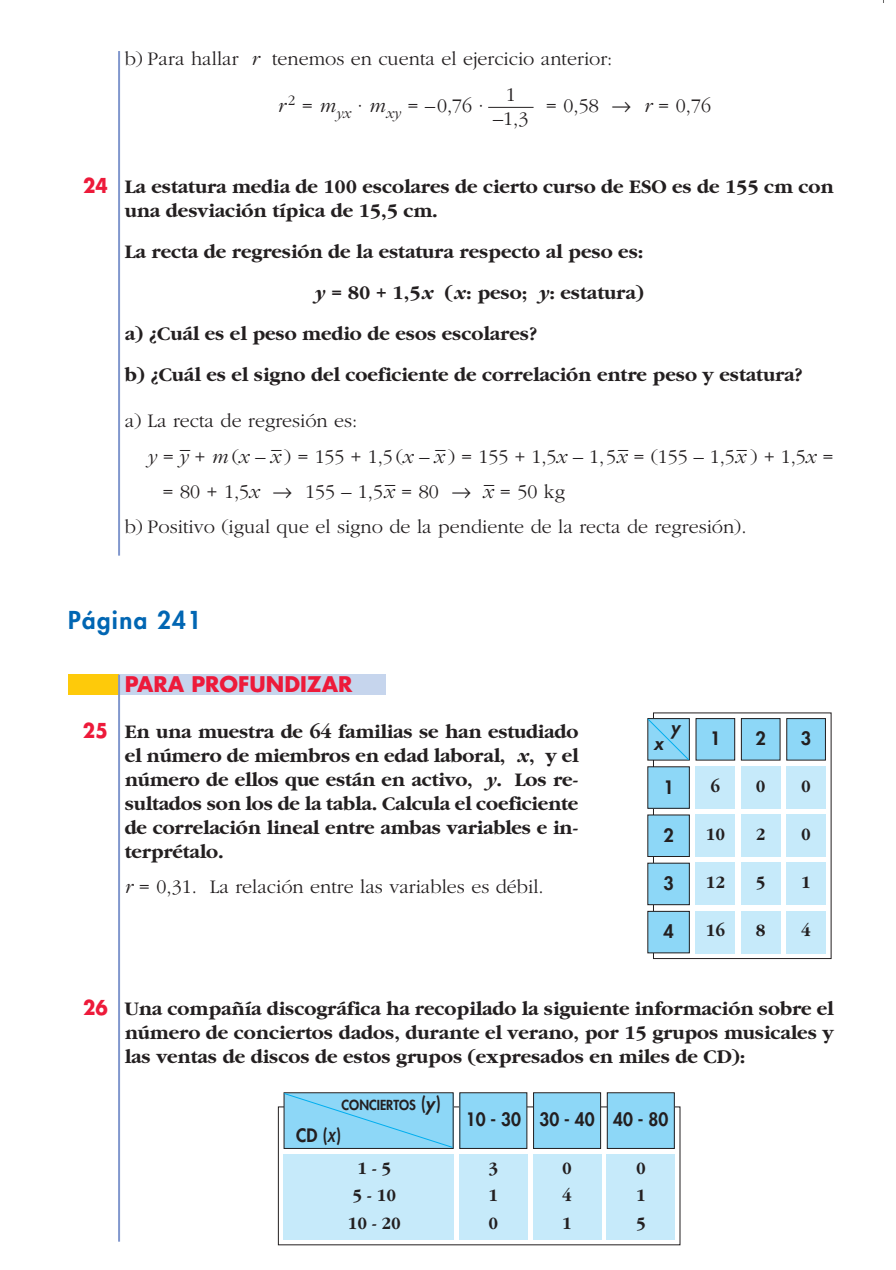
<style>
.page{position:relative;width:896px;height:1270px;background:#fff}
.page>*{position:absolute;margin:0;border:0;box-sizing:border-box;transform-origin:0 0}
.t1{font:800 24px "Futura";letter-spacing:.06em;color:#0166b3}
.t2{font:700 21px "Futura";color:#ed1a3a}
.t3{font:700 20px/24px "Garamond";color:#231f20;text-align:justify}
.t4{font:300 20px/24px "Garamond";color:#231f20;text-align:center}
.t5{font:700 18px/27.6px "Garamond";color:#231f20;text-align:justify;scale:.95 1}
.t6{font:800 18px "Futura";color:#231f20;scale:.95 1}
.t7{font:800 18px "Futura";color:#231f20}
.t8{font:italic 800 18px "Futura";color:#231f20;scale:.95 1}
.t9{font:800 13.6px "Futura";color:#231f20;scale:.95 1}
.s1{font-style:italic}
.s2{font-family:"Anaya Math 1";font-weight:400}
.s3{font-family:"Futura";color:#ed1a3a}
.s4{font-size:18px}
.s5{font-style:italic;font-size:18px}
.s6{font-style:italic;font-size:13.6px}
</style>
<div class="page">
<div style="left:460px;top:1093px;width:67px;height:55px;background:#8dd7f7"></div>
<div style="left:459px;top:1092px;width:68px;height:57px;border:1px solid #231f20"></div>
<div style="left:533px;top:1093px;width:67px;height:55px;background:#8dd7f7"></div>
<div style="left:533px;top:1092px;width:68px;height:57px;border:1px solid #231f20"></div>
<div style="left:607px;top:1093px;width:67px;height:55px;background:#8dd7f7"></div>
<div style="left:607px;top:1092px;width:68px;height:57px;border:1px solid #231f20"></div>
<div style="left:283px;top:1155px;width:171px;height:85px;background:#c6eafa"></div>
<div style="left:459px;top:1155px;width:68px;height:85px;background:#c6eafa"></div>
<div style="left:533px;top:1155px;width:68px;height:85px;background:#c6eafa"></div>
<div style="left:607px;top:1155px;width:68px;height:85px;background:#c6eafa"></div>
<svg style="left:283px;top:1092px;width:171px;height:57px;background:#86cdec"></svg>
<div style="left:653px;top:712px;width:178px;height:247px;border:1px solid #231f20"></div>
<div style="left:696px;top:719px;width:39px;height:41px;background:#8dd7f7"></div>
<div style="left:695px;top:718px;width:40px;height:43px;border:1px solid #231f20"></div>
<div style="left:695px;top:766px;width:40px;height:43px;background:#c6eafa"></div>
<div style="left:741px;top:766px;width:39px;height:43px;background:#c6eafa"></div>
<div style="left:786px;top:766px;width:40px;height:43px;background:#c6eafa"></div>
<div style="left:695px;top:814px;width:40px;height:43px;background:#c6eafa"></div>
<div style="left:741px;top:814px;width:39px;height:43px;background:#c6eafa"></div>
<div style="left:786px;top:814px;width:40px;height:43px;background:#c6eafa"></div>
<div style="left:695px;top:863px;width:40px;height:42px;background:#c6eafa"></div>
<div style="left:741px;top:863px;width:39px;height:42px;background:#c6eafa"></div>
<div style="left:786px;top:863px;width:40px;height:42px;background:#c6eafa"></div>
<div style="left:695px;top:911px;width:40px;height:42px;background:#c6eafa"></div>
<div style="left:741px;top:911px;width:39px;height:42px;background:#c6eafa"></div>
<div style="left:786px;top:911px;width:40px;height:42px;background:#c6eafa"></div>
<div style="left:741px;top:719px;width:39px;height:41px;background:#8dd7f7"></div>
<div style="left:741px;top:718px;width:39px;height:43px;border:1px solid #231f20"></div>
<div style="left:787px;top:719px;width:38px;height:41px;background:#8dd7f7"></div>
<div style="left:786px;top:718px;width:40px;height:43px;border:1px solid #231f20"></div>
<div style="left:648px;top:767px;width:41px;height:41px;background:#8dd7f7"></div>
<div style="left:647px;top:766px;width:43px;height:43px;border:1px solid #231f20"></div>
<div style="left:648px;top:815px;width:41px;height:41px;background:#8dd7f7"></div>
<div style="left:647px;top:814px;width:43px;height:43px;border:1px solid #231f20"></div>
<div style="left:648px;top:863px;width:41px;height:42px;background:#8dd7f7"></div>
<div style="left:647px;top:863px;width:43px;height:42px;border:1px solid #231f20"></div>
<div style="left:648px;top:911px;width:41px;height:42px;background:#8dd7f7"></div>
<div style="left:647px;top:911px;width:43px;height:42px;border:1px solid #231f20"></div>
<svg style="left:647px;top:718px;width:43px;height:43px;background:#80c5e3"></svg>
<div style="left:68px;top:674px;width:51px;height:21px;background:#feca0a"></div>
<div style="left:119px;top:674px;width:267px;height:21px;background:#c6d5ed"></div>
<hr style="left:488px;top:107px;width:45px;height:1px;background:#231f20">
<hr style="left:118px;top:51px;width:2px;height:505px;background:#8197cd">
<hr style="left:118px;top:675px;width:2px;height:567px;background:#8197cd">
<p class="t4" style="left:125px;top:48px;width:489px">b) Para hallar <span class="s1">r</span> tenemos en cuenta el ejercicio anterior:</p>
<p class="t4" style="left:278px;top:95px;width:207px"><span class="s1">r</span> <sup>2</sup> = <span class="s1">m</span><sub>yx</sub> · <span class="s1">m</span><sub>xy</sub> = –0,76 ·</p>
<p class="t4" style="left:546px;top:95px;width:167px">= 0,58 <span class="s2">8</span> <span class="s1">r</span> = 0,76</p>
<p class="t4" style="left:493px;top:84px;width:37px">1 –1,3</p>
<p class="t3" style="left:125px;top:176px;width:710px;text-indent:-42px"><span class="s3">24</span> La estatura media de 100 escolares de cierto curso de ESO es de 155 cm con una desviación típica de 15,5 cm.</p>
<p class="t3" style="left:125px;top:241px;width:520px">La recta de regresión de la estatura respecto al peso es:</p>
<p class="t3" style="left:315px;top:282px;width:331px"><span class="s1">y</span> = 80 + 1,5<span class="s1">x</span> (<span class="s1">x</span>: peso; <span class="s1">y</span>: estatura)</p>
<p class="t3" style="left:125px;top:323px;width:414px">a) ¿Cuál es el peso medio de esos escolares?</p>
<p class="t3" style="left:125px;top:364px;width:680px">b) ¿Cuál es el signo del coeficiente de correlación entre peso y estatura?</p>
<p class="t4" style="left:125px;top:410px;width:234px">a) La recta de regresión es:</p>
<p class="t4" style="left:147px;top:446px;width:687px"><span class="s1">y</span> = –<span class="s1">y</span> + <span class="s1">m</span> (<span class="s1">x</span> – –<span class="s1">x</span> ) = 155 + 1,5(<span class="s1">x</span> – –<span class="s1">x</span> ) = 155 + 1,5<span class="s1">x</span> – 1,5–<span class="s1">x</span> = (155 – 1,5–<span class="s1">x</span> ) + 1,5<span class="s1">x</span> =</p>
<p class="t4" style="left:162px;top:481px;width:404px">= 80 + 1,5<span class="s1">x</span> <span class="s2">8</span> 155 – 1,5–<span class="s1">x</span> = 80 <span class="s2">8</span> –<span class="s1">x</span> = 50 kg</p>
<p class="t4" style="left:125px;top:516px;width:623px">b) Positivo (igual que el signo de la pendiente de la recta de regresión).</p>
<p class="t1" style="left:68px;top:609px;width:135px">Página 241</p>
<p class="t2" style="left:125px;top:675px;width:229px">PARA PROFUNDIZAR</p>
<p class="t3" style="left:125px;top:721px;width:455px;text-indent:-42px"><span class="s3">25</span> En una muestra de 64 familias se han estudiado el número de miembros en edad laboral, <span class="s1">x</span>, y el número de ellos que están en activo, <span class="s1">y</span>. Los re&shy;sultados son los de la tabla. Calcula el coeficiente de correlación lineal entre ambas variables e in&shy;terprétalo.</p>
<p class="t4" style="left:125px;top:877px;width:420px"><span class="s1">r</span> = 0,31. La relación entre las variables es débil.</p>
<p class="t8" style="left:671px;top:719px;width:11px">y</p>
<p class="t7" style="left:710px;top:729px;width:12px">1</p>
<p class="t5" style="left:710px;top:774px;width:12px">6</p>
<p class="t5" style="left:756px;top:774px;width:12px">0</p>
<p class="t5" style="left:801px;top:774px;width:12px">0</p>
<p class="t5" style="left:706px;top:822px;width:22px">10</p>
<p class="t5" style="left:756px;top:822px;width:12px">2</p>
<p class="t5" style="left:801px;top:822px;width:12px">0</p>
<p class="t5" style="left:706px;top:870px;width:22px">12</p>
<p class="t5" style="left:756px;top:870px;width:12px">5</p>
<p class="t5" style="left:801px;top:870px;width:12px">1</p>
<p class="t5" style="left:706px;top:918px;width:22px">16</p>
<p class="t5" style="left:756px;top:918px;width:12px">8</p>
<p class="t5" style="left:801px;top:918px;width:12px">4</p>
<p class="t7" style="left:755px;top:729px;width:12px">2</p>
<p class="t7" style="left:801px;top:729px;width:12px">3</p>
<p class="t8" style="left:654px;top:735px;width:15px">x</p>
<p class="t7" style="left:663px;top:779px;width:12px">1</p>
<p class="t7" style="left:663px;top:827px;width:12px">2</p>
<p class="t7" style="left:663px;top:875px;width:12px">3</p>
<p class="t7" style="left:663px;top:923px;width:12px">4</p>
<p class="t3" style="left:125px;top:998px;width:710px;text-indent:-42px"><span class="s3">26</span> Una compañía discográfica ha recopilado la siguiente información sobre el número de conciertos dados, durante el verano, por 15 grupos musicales y las ventas de discos de estos grupos (expresados en miles de CD):</p>
<p class="t9" style="left:342px;top:1098px;width:106px">CONCIERTOS <span class="s4">(</span><span class="s5">y</span><span class="s4">)</span></p>
<p class="t6" style="left:296px;top:1127px;width:49px">CD (<span class="s6">X</span>)</p>
<p class="t6" style="left:466px;top:1111px;width:215px">10 - 30 30 - 40 40 - 80</p>
<p class="t5" style="left:348px;top:1156px;width:57px;text-align:center">1 - 5<br>5 - 10<br>10 - 20</p>
<p class="t5" style="left:488px;top:1156px;width:12px">3<br>1<br>0</p>
<p class="t5" style="left:562px;top:1156px;width:12px">0<br>4<br>1</p>
<p class="t5" style="left:636px;top:1156px;width:12px">0<br>1<br>5</p>
</div>
